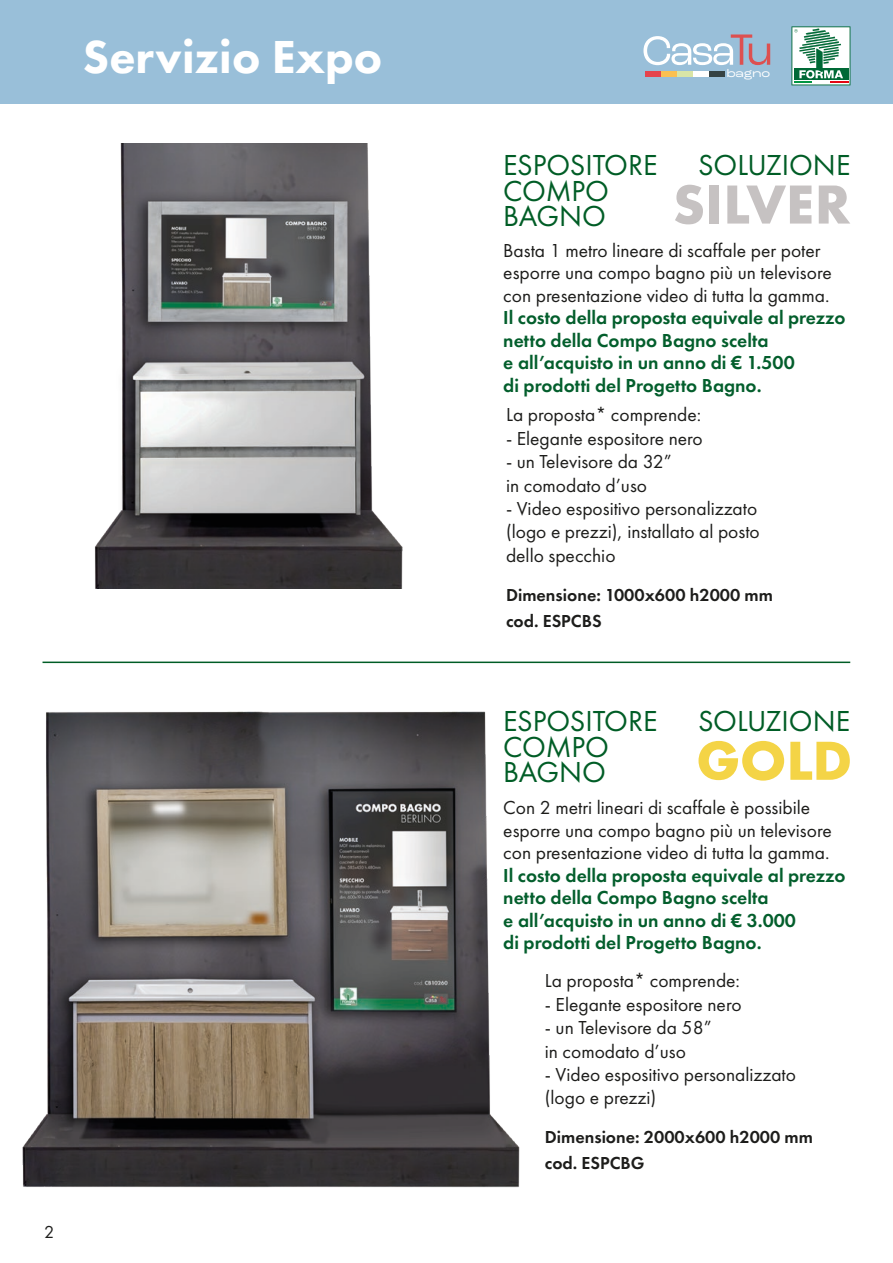
<style>
.page{position:relative;width:893px;height:1263px;background:#fff}
.page>*{position:absolute;margin:0;border:0;box-sizing:border-box;transform-origin:0 0}
.t1{font:700 57px "Futura PT";letter-spacing:.005em;color:#c6c2c2}
.t2{font:700 57px "Futura PT";color:#f4d446}
.t3{font:800 48px "Futura PT";color:#fff}
.t4{font:30px/25.5px "Futura PT";letter-spacing:-.005em;color:#005d26}
.t5{font:19.5px/23.4px "Futura PT";color:#1d1d1b}
.t6{font:600 19.5px/22.5px "Futura PT";color:#035e2c}
.t7{font:600 18px/25.5px "Futura PT";color:#1d1d1b}
.t8{font:18px "Futura PT";color:#1d1d1b}
.t9{font:expanded 11.55px "Roc Grotesk";color:#fff}
</style>
<div class="page">
<img style="left:95px;top:143px;width:308px;height:446px">
<img style="left:22px;top:711px;width:498px;height:476px">
<hr style="left:43px;top:661px;width:807px;height:2px;background:#005d26">
<div style="left:0;top:0;width:893px;height:104px;background:#99bfd9"></div>
<svg style="left:791px;top:26px;width:59px;height:59px;background:#9dc3b0"></svg>
<svg style="left:643px;top:34px;width:127px;height:31px"></svg>
<div style="left:645px;top:71px;width:16px;height:6px;background:#e6434d"></div>
<div style="left:677px;top:71px;width:16px;height:6px;background:#d9e5a7"></div>
<div style="left:693px;top:71px;width:15px;height:6px;background:#fff"></div>
<div style="left:708px;top:71px;width:16px;height:6px;background:#354243"></div>
<div style="left:661px;top:71px;width:16px;height:6px;background:#fbc052"></div>
<h2 class="t3" style="left:83px;top:27px;width:301px">Servizio Expo</h2>
<p class="t8" style="left:44px;top:1221px;width:12px">2</p>
<p class="t9" style="left:727px;top:66px;width:45px">bagno</p>
<h3 class="t4" style="left:503px;top:152px;width:156px">ESPOSITORE<br>COMPO<br>BAGNO</h3>
<h3 class="t4" style="left:698px;top:153px;width:154px">SOLUZIONE</h3>
<h1 class="t1" style="left:673px;top:168px;width:179px">SILVER</h1>
<p class="t5" style="left:503px;top:239px;width:330px;line-height:22.5px">Basta 1 metro lineare di scaffale per poter esporre una compo bagno più un televisore con presentazione video di tutta la gamma.</p>
<p class="t6" style="left:503px;top:306px;width:344px">Il costo della proposta equivale al prezzo netto della Compo Bagno scelta<br>e all’acquisto in un anno di € 1.500<br>di prodotti del Progetto Bagno.</p>
<p class="t5" style="left:506px;top:403px;width:197px">La proposta* comprende:</p>
<p class="t5" style="left:506px;top:426px;width:198px">- Elegante espositore nero</p>
<p class="t5" style="left:506px;top:450px;width:167px">- un Televisore da 32” in comodato d’uso</p>
<p class="t5" style="left:506px;top:497px;width:255px">- Video espositivo personalizzato (logo e prezzi), installato al posto dello specchio</p>
<p class="t7" style="left:506px;top:582px;width:268px">Dimensione: 1000x600 h2000 mm cod. ESPCBS</p>
<h3 class="t4" style="left:503px;top:708px;width:156px">ESPOSITORE<br>COMPO<br>BAGNO</h3>
<h3 class="t4" style="left:698px;top:708px;width:154px">SOLUZIONE</h3>
<h1 class="t2" style="left:696px;top:724px;width:157px">GOLD</h1>
<p class="t5" style="left:503px;top:796px;width:330px;line-height:22.5px">Con 2 metri lineari di scaffale è possibile esporre una compo bagno più un televisore con presentazione video di tutta la gamma.</p>
<p class="t6" style="left:503px;top:864px;width:344px">Il costo della proposta equivale al prezzo netto della Compo Bagno scelta<br>e all’acquisto in un anno di € 3.000<br>di prodotti del Progetto Bagno.</p>
<p class="t5" style="left:545px;top:969px;width:197px">La proposta* comprende:</p>
<p class="t5" style="left:545px;top:992px;width:198px">- Elegante espositore nero</p>
<p class="t5" style="left:545px;top:1016px;width:168px">- un Televisore da 58” in comodato d’uso</p>
<p class="t5" style="left:545px;top:1063px;width:253px">- Video espositivo personalizzato (logo e prezzi)</p>
<p class="t7" style="left:545px;top:1124px;width:270px">Dimensione: 2000x600 h2000 mm cod. ESPCBG</p>
</div>
